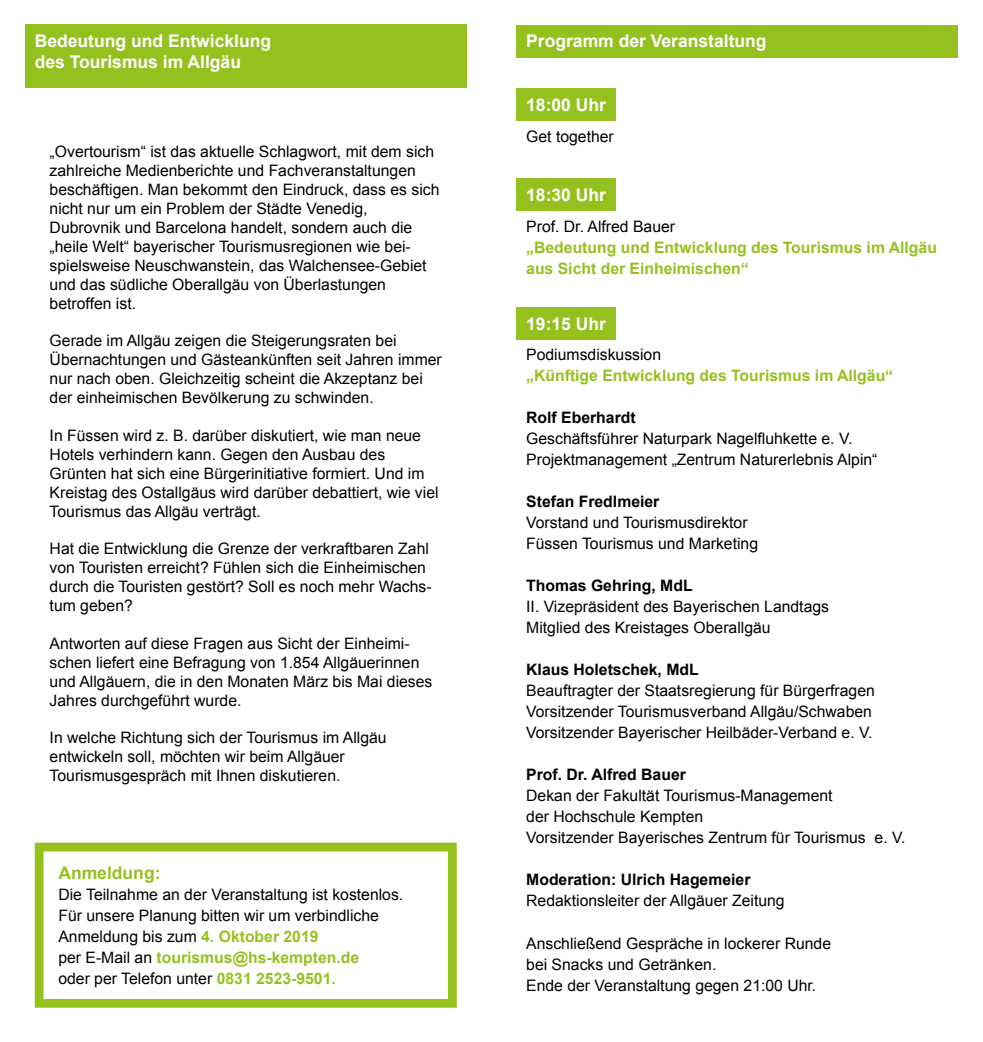
<style>
.page{position:relative;width:983px;height:1042px;background:#fff}
.page>*{position:absolute;margin:0;border:0;box-sizing:border-box;transform-origin:0 0}
.t1{font:700 17.5px/21px "Arial";color:#fff}
.t2{font:700 17.5px "Arial";color:#95c11f}
.t3{font:15.75px/18.9px "Arial";color:#000}
.t4{font:700 15.75px/21px "Arial";color:#95c11f}
.t5{font:700 15.75px "Arial";color:#000}
.s1{font-weight:700;color:#95c11f}
</style>
<div class="page">
<div style="left:35px;top:842px;width:421px;height:165px;border:9px solid #95c11f"></div>
<div style="left:25px;top:25px;width:441px;height:63px;background:#95c11f"></div>
<div style="left:516px;top:25px;width:441px;height:32px;background:#95c11f"></div>
<div style="left:516px;top:88px;width:100px;height:33px;background:#95c11f"></div>
<div style="left:516px;top:178px;width:100px;height:32px;background:#95c11f"></div>
<div style="left:516px;top:307px;width:100px;height:32px;background:#95c11f"></div>
<p class="t1" style="left:35px;top:31px;width:238px">Bedeutung und Entwicklung des Tourismus im Allgäu</p>
<p class="t3" style="left:50px;top:143px;width:391px">„Overtourism“ ist das aktuelle Schlagwort, mit dem sich zahlreiche Medienberichte und Fachveranstaltungen beschäftigen. Man bekommt den Eindruck, dass es sich nicht nur um ein Problem der Städte Venedig, Dubrovnik und Barcelona handelt, sondern auch die „heile Welt“ bayerischer Tourismusregionen wie bei&shy;spielsweise Neuschwanstein, das Walchensee-Gebiet und das südliche Oberallgäu von Überlastungen betroffen ist.</p>
<p class="t3" style="left:50px;top:332px;width:393px">Gerade im Allgäu zeigen die Steigerungsraten bei Übernachtungen und Gästeankünften seit Jahren immer nur nach oben. Gleichzeitig scheint die Akzeptanz bei der einheimischen Bevölkerung zu schwinden.</p>
<p class="t3" style="left:50px;top:426px;width:390px">In Füssen wird z. B. darüber diskutiert, wie man neue Hotels verhindern kann. Gegen den Ausbau des Grünten hat sich eine Bürgerinitiative formiert. Und im Kreistag des Ostallgäus wird darüber debattiert, wie viel Tourismus das Allgäu verträgt.</p>
<p class="t3" style="left:50px;top:539px;width:383px">Hat die Entwicklung die Grenze der verkraftbaren Zahl von Touristen erreicht? Fühlen sich die Einheimischen durch die Touristen gestört? Soll es noch mehr Wachs&shy;tum geben?</p>
<p class="t3" style="left:50px;top:634px;width:384px">Antworten auf diese Fragen aus Sicht der Einheimi&shy;schen liefert eine Befragung von 1.854 Allgäuerinnen und Allgäuern, die in den Monaten März bis Mai dieses Jahres durchgeführt wurde.</p>
<p class="t3" style="left:50px;top:728px;width:338px">In welche Richtung sich der Tourismus im Allgäu entwickeln soll, möchten wir beim Allgäuer<br>Tourismusgespräch mit Ihnen diskutieren.</p>
<p class="t2" style="left:58px;top:861px;width:104px">Anmeldung:</p>
<p class="t3" style="left:58px;top:884px;width:346px;line-height:21px">Die Teilnahme an der Veranstaltung ist kostenlos.<br>Für unsere Planung bitten wir um verbindliche Anmeldung bis zum <span class="s1">4. Oktober 2019<br></span>per E-Mail an <span class="s1">tourismus@hs-kempten.de<br></span>oder per Telefon unter <span class="s1">0831 2523-9501.</span></p>
<p class="t1" style="left:526px;top:31px;width:242px">Programm der Veranstaltung</p>
<p class="t1" style="left:526px;top:94px;width:81px">18:00 Uhr</p>
<p class="t3" style="left:526px;top:127px;width:89px">Get together</p>
<p class="t1" style="left:526px;top:184px;width:81px">18:30 Uhr</p>
<p class="t3" style="left:526px;top:217px;width:150px">Prof. Dr. Alfred Bauer</p>
<p class="t4" style="left:526px;top:238px;width:412px">„Bedeutung und Entwicklung des Tourismus im Allgäu aus Sicht der Einheimischen“</p>
<p class="t1" style="left:526px;top:313px;width:81px">19:15 Uhr</p>
<p class="t3" style="left:526px;top:345px;width:136px">Podiumsdiskussion</p>
<p class="t4" style="left:526px;top:366px;width:368px">„Künftige Entwicklung des Tourismus im Allgäu“</p>
<p class="t5" style="left:526px;top:407px;width:111px">Rolf Eberhardt</p>
<p class="t3" style="left:526px;top:428px;width:353px;line-height:21px">Geschäftsführer Naturpark Nagelfluhkette e. V.<br>Projektmanagement „Zentrum Naturerlebnis Alpin“</p>
<p class="t5" style="left:526px;top:491px;width:135px">Stefan Fredlmeier</p>
<p class="t3" style="left:526px;top:512px;width:233px;line-height:21px">Vorstand und Tourismusdirektor<br>Füssen Tourismus und Marketing</p>
<p class="t5" style="left:526px;top:575px;width:168px">Thomas Gehring, MdL</p>
<p class="t3" style="left:526px;top:596px;width:304px;line-height:21px">II. Vizepräsident des Bayerischen Landtags<br>Mitglied des Kreistages Oberallgäu</p>
<p class="t5" style="left:526px;top:659px;width:174px">Klaus Holetschek, MdL</p>
<p class="t3" style="left:526px;top:680px;width:350px;line-height:21px">Beauftragter der Staatsregierung für Bürgerfragen<br>Vorsitzender Tourismusverband Allgäu/Schwaben<br>Vorsitzender Bayerischer Heilbäder-Verband e. V.</p>
<p class="t5" style="left:526px;top:764px;width:161px">Prof. Dr. Alfred Bauer</p>
<p class="t3" style="left:526px;top:785px;width:381px;line-height:21px">Dekan der Fakultät Tourismus-Management<br>der Hochschule Kempten<br>Vorsitzender Bayerisches Zentrum für Tourismus e. V.</p>
<p class="t5" style="left:526px;top:869px;width:226px">Moderation: Ulrich Hagemeier</p>
<p class="t3" style="left:526px;top:891px;width:260px">Redaktionsleiter der Allgäuer Zeitung</p>
<p class="t3" style="left:526px;top:932px;width:306px;line-height:21px">Anschließend Gespräche in lockerer Runde bei Snacks und Getränken.<br>Ende der Veranstaltung gegen 21:00 Uhr.</p>
</div>
